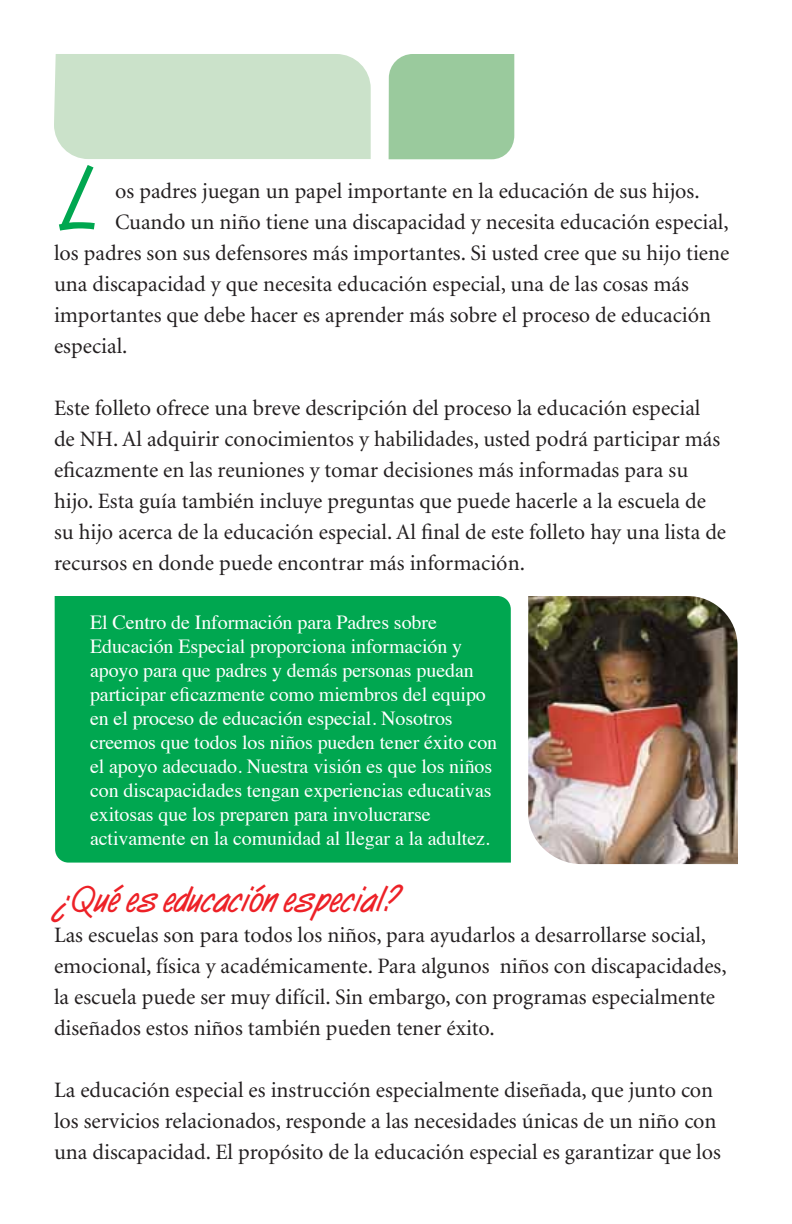
<style>
.page{position:relative;width:792px;height:1224px;background:#fff}
.page>*{position:absolute;margin:0;border:0;box-sizing:border-box;transform-origin:0 0}
.t1{font:700 90.2px "Surf Style";color:#00a750}
.t2{font:700 36px "Surf Style";color:#ed2127}
.t3{font:22px/31px "Minion";color:#231f20}
.t4{font:20px/24px "Times";letter-spacing:-.005em;color:#fff}
</style>
<div class="page">
<div style="left:54px;top:54px;width:317px;height:105px;background:#cbe2ca"></div>
<div style="left:389px;top:54px;width:125px;height:105px;background:#9aca9d"></div>
<img style="left:528px;top:596px;width:210px;height:268px">
<div style="left:55px;top:596px;width:456px;height:267px;background:#00a750"></div>
<h1 class="t1" style="left:54px;top:139px;width:45px">L</h1>
<p class="t3" style="left:115px;top:176px;width:586px">os padres juegan un papel importante en la educación de sus hijos.</p>
<p class="t3" style="left:115px;top:207px;width:615px">Cuando un niño tiene una discapacidad y necesita educación especial,</p>
<p class="t3" style="left:54px;top:238px;width:677px">los padres son sus defensores más importantes. Si usted cree que su hijo tiene</p>
<p class="t3" style="left:54px;top:269px;width:636px">una discapacidad y que necesita educación especial, una de las cosas más</p>
<p class="t3" style="left:54px;top:300px;width:659px">importantes que debe hacer es aprender más sobre el proceso de educación</p>
<p class="t3" style="left:54px;top:331px;width:75px">especial.</p>
<p class="t3" style="left:54px;top:393px;width:674px">Este folleto ofrece una breve descripción del proceso la educación especial de NH. Al adquirir conocimientos y habilidades, usted podrá participar más eficazmente en las reuniones y tomar decisiones más informadas para su hijo. Esta guía también incluye preguntas que puede hacerle a la escuela de su hijo acerca de la educación especial. Al final de este folleto hay una lista de recursos en donde puede encontrar más información.</p>
<p class="t4" style="left:90px;top:609px;width:409px">El Centro de Información para Padres sobre Educación Especial proporciona información y apoyo para que padres y demás personas puedan participar eficazmente como miembros del equipo en el proceso de educación especial. Nosotros creemos que todos los niños pueden tener éxito con el apoyo adecuado. Nuestra visión es que los niños con discapacidades tengan experiencias educativas exitosas que los preparen para involucrarse activamente en la comunidad al llegar a la adultez.</p>
<h2 class="t2" style="left:54px;top:875px;width:343px">¿Qué es educación especial?</h2>
<p class="t3" style="left:54px;top:920px;width:674px">Las escuelas son para todos los niños, para ayudarlos a desarrollarse social, emocional, física y académicamente. Para algunos niños con discapacidades, la escuela puede ser muy difícil. Sin embargo, con programas especialmente diseñados estos niños también pueden tener éxito.</p>
<p class="t3" style="left:54px;top:1075px;width:669px">La educación especial es instrucción especialmente diseñada, que junto con los servicios relacionados, responde a las necesidades únicas de un niño con una discapacidad. El propósito de la educación especial es garantizar que los</p>
</div>
